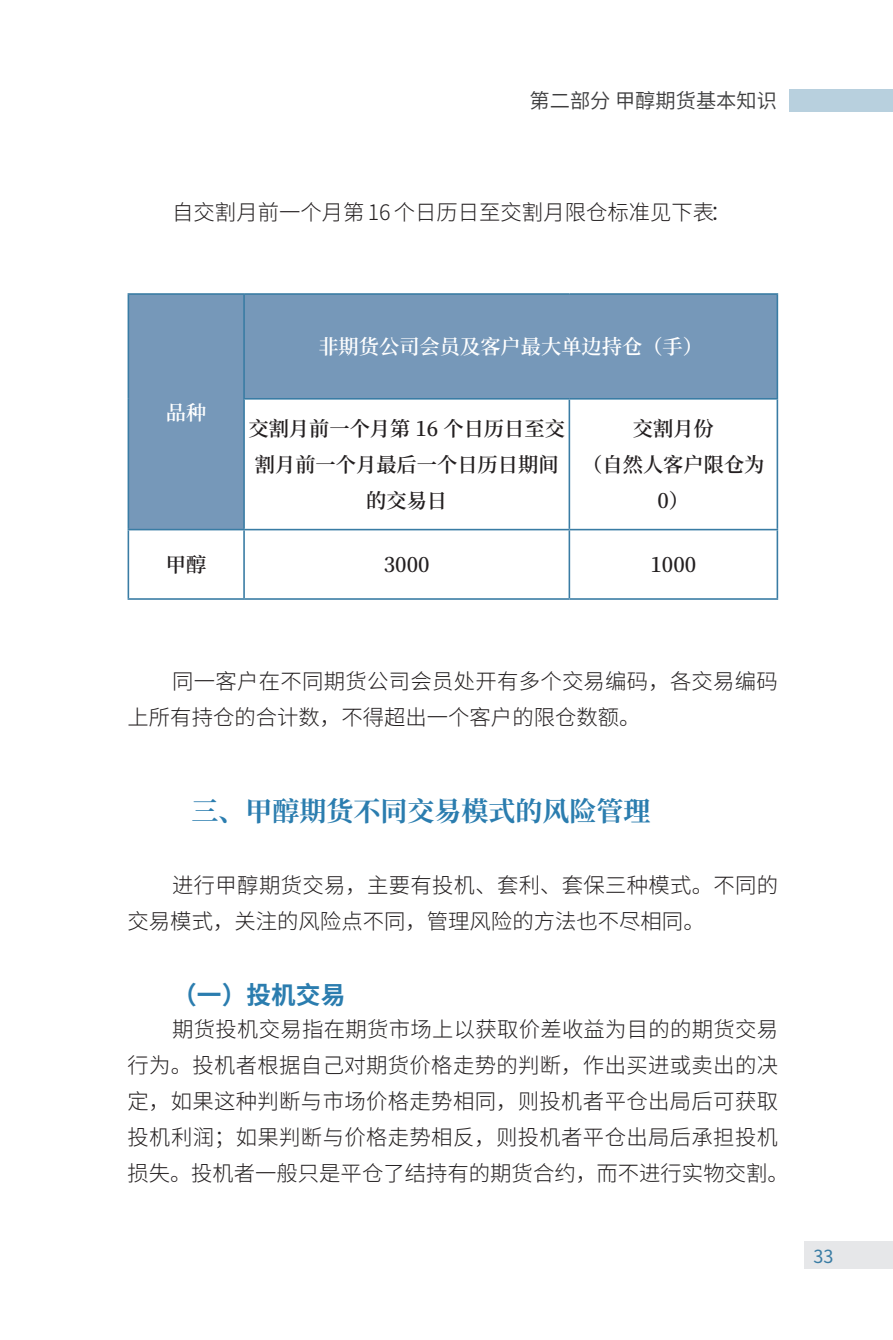
<style>
.page{position:relative;width:893px;height:1340px;background:#fff}
.page>*{position:absolute;margin:0;border:0;box-sizing:border-box;transform-origin:0 0}
.章节标题{font:700 27px "Source Han Serif CN";color:#2b7daf}
.三级标题{font:700 24.75px "Source Han Sans CN";color:#2b7daf}
.三级标题-2{font:300 21.38px/36px "Source Han Sans CN";letter-spacing:.015em;color:#231f20}
.三级标题-3{font:600 20.25px/36px "Source Han Serif CN";color:#231f20;text-align:center}
.三级标题-4{font:600 20.25px "Source Han Serif CN";color:#fff}
.t1{font:20.25px "Source Han Sans CN";color:#3e3e3f}
.t2{font:18px "Source Han Sans CN";color:#397ca4}
</style>
<div class="page">
<div style="left:805px;top:1241px;width:88px;height:27px;background:#e6e7e9"></div>
<div style="left:789px;top:89px;width:104px;height:23px;background:#b8d0de"></div>
<svg style="left:129px;top:295px;width:648px;height:234px;fill:#7698b9"></svg>
<hr style="left:128px;top:295px;width:1px;height:104px;background:#397ca4">
<hr style="left:128px;top:399px;width:1px;height:130px;background:#397ca4">
<hr style="left:128px;top:530px;width:1px;height:68px;background:#397ca4">
<hr style="left:128px;top:293px;width:116px;height:2px;background:#397ca4">
<hr style="left:244px;top:293px;width:325px;height:2px;background:#397ca4">
<hr style="left:569px;top:293px;width:209px;height:2px;background:#397ca4">
<hr style="left:243px;top:295px;width:2px;height:103px;background:#397ca4">
<hr style="left:243px;top:399px;width:2px;height:130px;background:#397ca4">
<hr style="left:777px;top:295px;width:1px;height:103px;background:#397ca4">
<hr style="left:569px;top:399px;width:1px;height:130px;background:#397ca4">
<hr style="left:777px;top:399px;width:1px;height:130px;background:#397ca4">
<hr style="left:243px;top:530px;width:2px;height:68px;background:#397ca4">
<hr style="left:569px;top:530px;width:1px;height:68px;background:#397ca4">
<hr style="left:777px;top:530px;width:1px;height:68px;background:#397ca4">
<hr style="left:128px;top:529px;width:116px;height:1px;background:#397ca4">
<hr style="left:243px;top:398px;width:326px;height:1px;background:#397ca4">
<hr style="left:569px;top:398px;width:209px;height:1px;background:#397ca4">
<hr style="left:244px;top:529px;width:325px;height:1px;background:#397ca4">
<hr style="left:569px;top:529px;width:209px;height:1px;background:#397ca4">
<hr style="left:128px;top:598px;width:116px;height:2px;background:#397ca4">
<hr style="left:244px;top:598px;width:325px;height:2px;background:#397ca4">
<hr style="left:569px;top:598px;width:209px;height:2px;background:#397ca4">
<p class="t1" style="left:529px;top:89px;width:249px">第二部分 甲醇期货基本知识</p>
<p class="三级标题-2" style="left:172px;top:195px;width:560px">自交割月前一个月第 16 个日历日至交割月限仓标准见下表：</p>
<p class="三级标题-4" style="left:166px;top:400px;width:42px">品种</p>
<p class="三级标题-4" style="left:318px;top:335px;width:386px">非期货公司会员及客户最大单边持仓（手）</p>
<p class="三级标题-3" style="left:248px;top:411px;width:318px">交割月前一个月第 16 个日历日至交割月前一个月最后一个日历日期间的交易日</p>
<p class="三级标题-3" style="left:633px;top:411px;width:82px">交割月份</p>
<p class="三级标题-3" style="left:582px;top:447px;width:184px">（自然人客户限仓为<br>0）</p>
<p class="三级标题-3" style="left:166px;top:547px;width:42px">甲醇</p>
<p class="三级标题-3" style="left:384px;top:547px;width:47px">3000</p>
<p class="三级标题-3" style="left:650px;top:547px;width:47px">1000</p>
<p class="三级标题-2" style="left:128px;top:663px;width:652px;text-indent:45px">同一客户在不同期货公司会员处开有多个交易编码，各交易编码上所有持仓的合计数，不得超出一个客户的限仓数额。</p>
<p class="章节标题" style="left:191px;top:796px;width:460px">三、甲醇期货不同交易模式的风险管理</p>
<p class="三级标题-2" style="left:128px;top:867px;width:652px;text-indent:45px">进行甲醇期货交易，主要有投机、套利、套保三种模式。不同的交易模式，关注的风险点不同，管理风险的方法也不尽相同。</p>
<p class="三级标题" style="left:172px;top:982px;width:175px">（一）投机交易</p>
<p class="三级标题-2" style="left:128px;top:1011px;width:663px;text-indent:45px">期货投机交易指在期货市场上以获取价差收益为目的的期货交易行为。投机者根据自己对期货价格走势的判断，作出买进或卖出的决定，如果这种判断与市场价格走势相同，则投机者平仓出局后可获取投机利润；如果判断与价格走势相反，则投机者平仓出局后承担投机损失。投机者一般只是平仓了结持有的期货合约，而不进行实物交割。</p>
<p class="t2" style="left:813px;top:1246px;width:21px">33</p>
</div>
